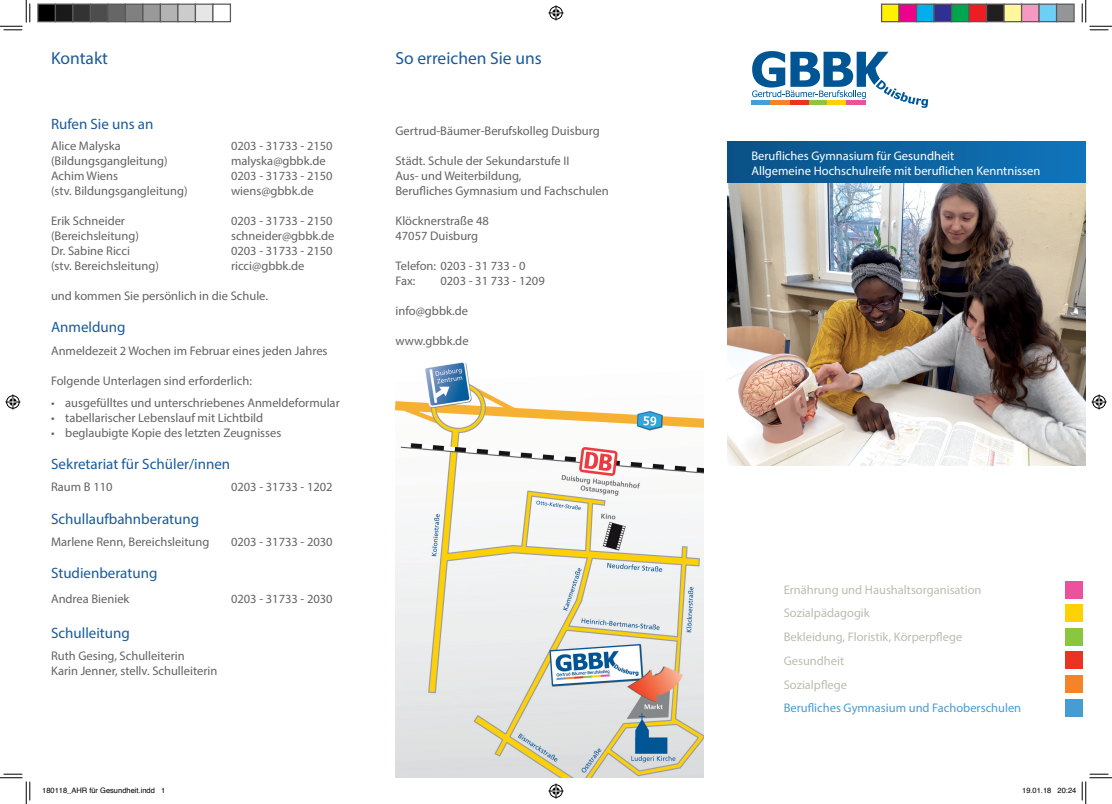
<style>
.page{position:relative;width:1112px;height:804px;background:#fff}
.page>*{position:absolute;margin:0;border:0;box-sizing:border-box;transform-origin:0 0}
.t1{font:17.5px "Myriad Pro";color:#1a5a9b}
.t2{font:15px "Myriad Pro";color:#1a5a9b}
.t3{font:12.5px/15px "Myriad Pro";color:#636366}
.t4{font:12.5px/23.8px "Myriad Pro";color:#bcbcb0}
.t5{font:12.5px/15px "Myriad Pro";color:#fff}
.t6{font:12.5px "Myriad Pro";color:#479cd4}
.t7{font:7.5px "Helvetica";color:#000}
</style>
<div class="page">
<img style="left:728px;top:183px;width:358px;height:282px">
<div style="left:728px;top:142px;width:358px;height:41px;background:linear-gradient(to right,#0a5186,#1074ba)"></div>
<svg style="left:752px;top:51px;width:176px;height:57px"></svg>
<hr style="left:751px;top:101px;width:20px;height:4px;background:#439fd7">
<hr style="left:809px;top:101px;width:19px;height:4px;background:#8bc63e">
<hr style="left:790px;top:101px;width:19px;height:4px;background:#ef3122">
<hr style="left:828px;top:101px;width:19px;height:4px;background:#fed105">
<hr style="left:847px;top:101px;width:19px;height:4px;background:#ec519e">
<hr style="left:771px;top:101px;width:19px;height:4px;background:#f58427">
<div style="left:1065px;top:699px;width:17px;height:17px;background:#479cd4"></div>
<div style="left:1065px;top:628px;width:17px;height:17px;background:#8bc640"></div>
<div style="left:1065px;top:652px;width:17px;height:17px;background:#eb3323"></div>
<div style="left:1065px;top:604px;width:17px;height:17px;background:#fed105"></div>
<div style="left:1065px;top:581px;width:17px;height:17px;background:#ed519d"></div>
<div style="left:1065px;top:675px;width:17px;height:17px;background:#f58428"></div>
<img style="left:395px;top:362px;width:309px;height:415px">
<svg style="left:0;top:0;width:31px;height:31px"></svg>
<svg style="left:0;top:773px;width:31px;height:31px"></svg>
<svg style="left:1081px;top:0;width:31px;height:31px"></svg>
<svg style="left:548px;top:5px;width:15px;height:15px"></svg>
<svg style="left:548px;top:783px;width:15px;height:15px"></svg>
<svg style="left:5px;top:394px;width:15px;height:15px"></svg>
<svg style="left:1092px;top:394px;width:15px;height:15px"></svg>
<div style="left:38px;top:4px;width:17px;height:18px;background:#000"></div>
<div style="left:37px;top:4px;width:19px;height:18px;border:1px solid #595959"></div>
<div style="left:55px;top:4px;width:18px;height:18px;background:#1a1a1a"></div>
<div style="left:55px;top:4px;width:19px;height:18px;border:1px solid #595959"></div>
<div style="left:73px;top:4px;width:17px;height:18px;background:#333"></div>
<div style="left:72px;top:4px;width:19px;height:18px;border:1px solid #595959"></div>
<div style="left:90px;top:4px;width:18px;height:18px;background:#4d4d4d"></div>
<div style="left:90px;top:4px;width:19px;height:18px;border:1px solid #595959"></div>
<div style="left:108px;top:4px;width:17px;height:18px;background:#666"></div>
<div style="left:107px;top:4px;width:19px;height:18px;border:1px solid #595959"></div>
<div style="left:125px;top:4px;width:18px;height:18px;background:#808080"></div>
<div style="left:125px;top:4px;width:19px;height:18px;border:1px solid #595959"></div>
<div style="left:143px;top:4px;width:17px;height:18px;background:#999"></div>
<div style="left:142px;top:4px;width:19px;height:18px;border:1px solid #595959"></div>
<div style="left:160px;top:4px;width:18px;height:18px;background:#b3b3b3"></div>
<div style="left:160px;top:4px;width:19px;height:18px;border:1px solid #595959"></div>
<div style="left:178px;top:4px;width:17px;height:18px;background:#ccc"></div>
<div style="left:177px;top:4px;width:19px;height:18px;border:1px solid #595959"></div>
<div style="left:195px;top:4px;width:18px;height:18px;background:#e6e6e6"></div>
<div style="left:195px;top:4px;width:19px;height:18px;border:1px solid #595959"></div>
<div style="left:212px;top:4px;width:19px;height:18px;border:1px solid #595959"></div>
<div style="left:882px;top:4px;width:17px;height:18px;background:#fff101"></div>
<div style="left:881px;top:4px;width:19px;height:18px;border:1px solid #595959"></div>
<div style="left:899px;top:4px;width:18px;height:18px;background:#ed028c"></div>
<div style="left:898px;top:4px;width:19px;height:18px;border:1px solid #595959"></div>
<div style="left:917px;top:4px;width:17px;height:18px;background:#00aeef"></div>
<div style="left:916px;top:4px;width:19px;height:18px;border:1px solid #595959"></div>
<div style="left:934px;top:4px;width:18px;height:18px;background:#2e3092"></div>
<div style="left:933px;top:4px;width:19px;height:18px;border:1px solid #595959"></div>
<div style="left:952px;top:4px;width:17px;height:18px;background:#00a54f"></div>
<div style="left:951px;top:4px;width:19px;height:18px;border:1px solid #595959"></div>
<div style="left:969px;top:4px;width:18px;height:18px;background:#ee1d23"></div>
<div style="left:968px;top:4px;width:19px;height:18px;border:1px solid #595959"></div>
<div style="left:987px;top:4px;width:17px;height:18px;background:#231f20"></div>
<div style="left:986px;top:4px;width:19px;height:18px;border:1px solid #595959"></div>
<div style="left:1004px;top:4px;width:18px;height:18px;background:#fff79a"></div>
<div style="left:1003px;top:4px;width:19px;height:18px;border:1px solid #595959"></div>
<div style="left:1022px;top:4px;width:17px;height:18px;background:#f499c2"></div>
<div style="left:1021px;top:4px;width:19px;height:18px;border:1px solid #595959"></div>
<div style="left:1039px;top:4px;width:18px;height:18px;background:#6bcff6"></div>
<div style="left:1038px;top:4px;width:19px;height:18px;border:1px solid #595959"></div>
<div style="left:1057px;top:4px;width:17px;height:18px;background:#939598"></div>
<div style="left:1056px;top:4px;width:19px;height:18px;border:1px solid #595959"></div>
<svg style="left:1081px;top:773px;width:31px;height:31px"></svg>
<h1 class="t1" style="left:51px;top:48px;width:58px">Kontakt</h1>
<h1 class="t1" style="left:395px;top:48px;width:148px">So erreichen Sie uns</h1>
<p class="t2" style="left:51px;top:115px;width:104px">Rufen Sie uns an</p>
<p class="t3" style="left:51px;top:138px;width:71px">Alice Malyska</p>
<p class="t3" style="left:231px;top:138px;width:103px">0203 - 31733 - 2150</p>
<p class="t3" style="left:51px;top:153px;width:118px">(Bildungsgangleitung)</p>
<p class="t3" style="left:231px;top:153px;width:96px">malyska@gbbk.de</p>
<p class="t3" style="left:51px;top:168px;width:69px">Achim Wiens</p>
<p class="t3" style="left:231px;top:168px;width:103px">0203 - 31733 - 2150</p>
<p class="t3" style="left:51px;top:183px;width:138px">(stv. Bildungsgangleitung)</p>
<p class="t3" style="left:231px;top:183px;width:84px">wiens@gbbk.de</p>
<p class="t3" style="left:51px;top:213px;width:76px">Erik Schneider</p>
<p class="t3" style="left:231px;top:213px;width:103px">0203 - 31733 - 2150</p>
<p class="t3" style="left:51px;top:228px;width:89px">(Bereichsleitung)</p>
<p class="t3" style="left:231px;top:228px;width:105px">schneider@gbbk.de</p>
<p class="t3" style="left:51px;top:243px;width:80px">Dr. Sabine Ricci</p>
<p class="t3" style="left:231px;top:243px;width:103px">0203 - 31733 - 2150</p>
<p class="t3" style="left:51px;top:258px;width:109px">(stv. Bereichsleitung)</p>
<p class="t3" style="left:231px;top:258px;width:75px">ricci@gbbk.de</p>
<p class="t3" style="left:51px;top:288px;width:218px">und kommen Sie persönlich in die Schule.</p>
<p class="t2" style="left:51px;top:318px;width:76px">Anmeldung</p>
<p class="t3" style="left:51px;top:342px;width:278px">Anmeldezeit 2 Wochen im Februar eines jeden Jahres</p>
<p class="t3" style="left:51px;top:372px;width:202px">Folgende Unterlagen sind erforderlich:</p>
<p class="t3" style="left:51px;top:395px;width:290px">• ausgefülltes und unterschriebenes Anmeldeformular</p>
<p class="t3" style="left:51px;top:410px;width:214px">• tabellarischer Lebenslauf mit Lichtbild</p>
<p class="t3" style="left:51px;top:425px;width:232px">• beglaubigte Kopie des letzten Zeugnisses</p>
<p class="t2" style="left:51px;top:455px;width:181px">Sekretariat für Schüler/innen</p>
<p class="t3" style="left:51px;top:479px;width:63px">Raum B 110</p>
<p class="t3" style="left:231px;top:479px;width:103px">0203 - 31733 - 1202</p>
<p class="t2" style="left:51px;top:509px;width:150px">Schullaufbahnberatung</p>
<p class="t3" style="left:51px;top:534px;width:160px">Marlene Renn, Bereichsleitung</p>
<p class="t3" style="left:231px;top:534px;width:103px">0203 - 31733 - 2030</p>
<p class="t2" style="left:51px;top:564px;width:108px">Studienberatung</p>
<p class="t3" style="left:51px;top:591px;width:80px">Andrea Bieniek</p>
<p class="t3" style="left:231px;top:591px;width:103px">0203 - 31733 - 2030</p>
<p class="t2" style="left:51px;top:623px;width:80px">Schulleitung</p>
<p class="t3" style="left:51px;top:648px;width:168px">Ruth Gesing, Schulleiterin<br>Karin Jenner, stellv. Schulleiterin</p>
<p class="t3" style="left:395px;top:123px;width:206px">Gertrud-Bäumer-Berufskolleg Duisburg</p>
<p class="t3" style="left:395px;top:153px;width:215px">Städt. Schule der Sekundarstufe II<br>Aus- und Weiterbildung,<br>Berufliches Gymnasium und Fachschulen</p>
<p class="t3" style="left:395px;top:213px;width:95px">Klöcknerstraße 48<br>47057 Duisburg</p>
<p class="t3" style="left:395px;top:258px;width:132px">Telefon: 0203 - 31 733 - 0<br>Fax:</p>
<p class="t3" style="left:440px;top:273px;width:106px">0203 - 31 733 - 1209</p>
<p class="t3" style="left:395px;top:303px;width:74px">info@gbbk.de</p>
<p class="t3" style="left:395px;top:333px;width:75px">www.gbbk.de</p>
<p class="t5" style="left:751px;top:148px;width:290px">Berufliches Gymnasium für Gesundheit<br>Allgemeine Hochschulreife mit beruflichen Kenntnissen</p>
<p class="t4" style="left:784px;top:577px;width:199px">Ernährung und Haushaltsorganisation<br>Sozialpädagogik<br>Bekleidung, Floristik, Körperpflege<br>Gesundheit<br>Sozialpflege</p>
<p class="t6" style="left:784px;top:700px;width:239px">Berufliches Gymnasium und Fachoberschulen</p>
<p class="t7" style="left:42px;top:784px;width:124px">180118_AHR für Gesundheit.indd 1</p>
<p class="t7" style="left:1022px;top:784px;width:56px">19.01.18 20:24</p>
</div>
